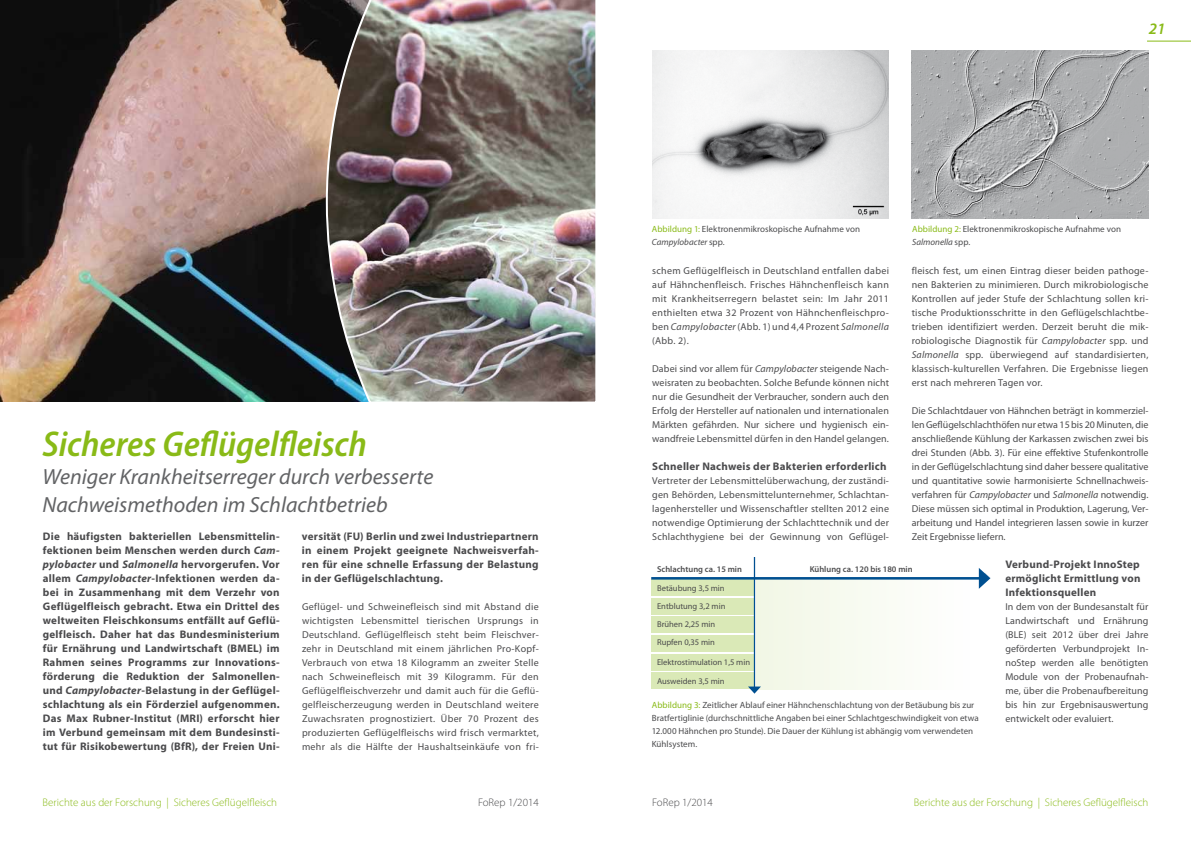
<style>
.page{position:relative;width:1191px;height:842px;background:#fff}
.page>*{position:absolute;margin:0;border:0;box-sizing:border-box;transform-origin:0 0}
.t1{font:italic 600 semi-condensed 36px "Myriad Pro";color:#89ba17}
.t2{font:italic 22px/28px "Myriad Pro";color:#626365}
.t3{font:italic 600 16px "Myriad Pro";color:#89ba17}
.t4{font:700 11px/14px "Myriad Pro";letter-spacing:.02em;color:#4b4b4d;text-align:justify}
.t5{font:300 11px "Myriad Pro";color:#89ba17}
.t6{font:300 11px "Myriad Pro";color:#4b4b4d}
.t7{font:10px/14px "Myriad Pro";letter-spacing:.02em;color:#4b4b4d;text-align:justify}
.t8{font:9px/13px "Myriad Pro";letter-spacing:.005em;color:#4b4b4d}
.t9{font:8.5px/17.9px "Myriad Pro";color:#4b4b4d}
.t10{font:600 8.5px "Myriad Pro";color:#4b4b4d}
.s1{font-style:italic}
.s2{color:#89ba17}
</style>
<div class="page">
<hr style="left:1147px;top:41px;width:44px;height:1px;background:#89ba17">
<img style="left:0;top:0;width:325px;height:402px">
<img style="left:652px;top:50px;width:236px;height:168px">
<img style="left:911px;top:50px;width:237px;height:168px">
<div style="left:756px;top:579px;width:213px;height:110px;background:#f8fbf2"></div>
<div style="left:651px;top:579px;width:103px;height:17px;background:#dae9b7"></div>
<div style="left:651px;top:598px;width:103px;height:17px;background:#dae9b7"></div>
<div style="left:651px;top:616px;width:103px;height:17px;background:#dae9b7"></div>
<div style="left:651px;top:635px;width:103px;height:17px;background:#dae9b7"></div>
<div style="left:651px;top:654px;width:103px;height:17px;background:#dae9b7"></div>
<div style="left:651px;top:672px;width:103px;height:17px;background:#dae9b7"></div>
<hr style="left:651px;top:577px;width:336px;height:3px;background:#005091">
<hr style="left:754px;top:557px;width:1px;height:132px;background:#005091">
<svg style="left:978px;top:568px;width:12px;height:21px"></svg>
<svg style="left:748px;top:686px;width:13px;height:8px"></svg>
<img style="left:325px;top:0;width:271px;height:402px">
<h1 class="t1" style="left:43px;top:421px;width:326px">Sicheres Geflügelfleisch</h1>
<h2 class="t2" style="left:43px;top:462px;width:392px">Weniger Krankheitserreger durch verbesserte<br>Nachweismethoden im Schlachtbetrieb</h2>
<p class="t4" style="left:43px;top:529px;width:238px">Die häufigsten bakteriellen Lebensmittelin&shy;fektionen beim Menschen werden durch <span class="s1">Cam&shy;pylobacter</span> und <span class="s1">Salmonella</span> hervorgerufen. Vor allem <span class="s1">Campylobacter</span>-Infektionen werden da&shy;bei in Zusammenhang mit dem Verzehr von Geflügelfleisch gebracht. Etwa ein Drittel des weltweiten Fleischkonsums entfällt auf Geflü&shy;gelfleisch. Daher hat das Bundesministerium für Ernährung und Landwirtschaft (BMEL) im Rahmen seines Programms zur Innovations&shy;förderung die Reduktion der Salmonellen&shy;und <span class="s1">Campylobacter</span>-Belastung in der Geflügel&shy;schlachtung als ein Förderziel aufgenommen.<br>Das Max Rubner-Institut (MRI) erforscht hier im Verbund gemeinsam mit dem Bundesinsti&shy;tut für Risikobewertung (BfR), der Freien Uni-</p>
<p class="t4" style="left:302px;top:529px;width:238px">versität (FU) Berlin und zwei Industriepartnern in einem Projekt geeignete Nachweisverfah&shy;ren für eine schnelle Erfassung der Belastung in der Geflügelschlachtung.</p>
<p class="t7" style="left:302px;top:599px;width:238px">Geflügel- und Schweinefleisch sind mit Abstand die wichtigsten Lebensmittel tierischen Ursprungs in Deutschland. Geflügelfleisch steht beim Fleischver&shy;zehr in Deutschland mit einem jährlichen Pro-Kopf-Verbrauch von etwa 18 Kilogramm an zweiter Stelle nach Schweinefleisch mit 39 Kilogramm. Für den Geflügelfleischverzehr und damit auch für die Geflü&shy;gelfleischerzeugung werden in Deutschland weitere Zuwachsraten prognostiziert. Über 70 Prozent des produzierten Geflügelfleischs wird frisch vermarktet, mehr als die Hälfte der Haushaltseinkäufe von fri-</p>
<h3 class="t3" style="left:1149px;top:18px;width:18px">21</h3>
<p class="t8" style="left:652px;top:222px;width:210px"><span class="s2">Abbildung 1:</span> Elektronenmikroskopische Aufnahme von<br><span class="s1">Campylobacter</span> spp.</p>
<p class="t8" style="left:912px;top:222px;width:210px"><span class="s2">Abbildung 2:</span> Elektronenmikroskopische Aufnahme von<br><span class="s1">Salmonella</span> spp.</p>
<p class="t7" style="left:652px;top:263px;width:238px">schem Geflügelfleisch in Deutschland entfallen dabei auf Hähnchenfleisch. Frisches Hähnchenfleisch kann mit Krankheitserregern belastet sein: Im Jahr 2011 enthielten etwa 32 Prozent von Hähnchenfleischpro&shy;ben <span class="s1">Campylobacter</span> (Abb. 1) und 4,4 Prozent <span class="s1">Salmonella </span>(Abb. 2).</p>
<p class="t7" style="left:652px;top:361px;width:238px">Dabei sind vor allem für <span class="s1">Campylobacter</span> steigende Nach&shy;weisraten zu beobachten. Solche Befunde können nicht nur die Gesundheit der Verbraucher, sondern auch den Erfolg der Hersteller auf nationalen und internationalen Märkten gefährden. Nur sichere und hygienisch ein&shy;wandfreie Lebensmittel dürfen in den Handel gelangen.</p>
<p class="t4" style="left:652px;top:459px;width:236px">Schneller Nachweis der Bakterien erforderlich</p>
<p class="t7" style="left:652px;top:473px;width:238px">Vertreter der Lebensmittelüberwachung, der zuständi&shy;gen Behörden, Lebensmittelunternehmer, Schlachtan&shy;lagenhersteller und Wissenschaftler stellten 2012 eine notwendige Optimierung der Schlachttechnik und der Schlachthygiene bei der Gewinnung von Geflügel-</p>
<p class="t7" style="left:911px;top:263px;width:238px">fleisch fest, um einen Eintrag dieser beiden pathoge&shy;nen Bakterien zu minimieren. Durch mikrobiologische Kontrollen auf jeder Stufe der Schlachtung sollen kri&shy;tische Produktionsschritte in den Geflügelschlachtbe&shy;trieben identifiziert werden. Derzeit beruht die mik&shy;robiologische Diagnostik für <span class="s1">Campylobacter</span> spp. und <span class="s1">Salmonella</span> spp. überwiegend auf standardisierten, klassisch-kulturellen Verfahren. Die Ergebnisse liegen erst nach mehreren Tagen vor.</p>
<p class="t7" style="left:911px;top:403px;width:238px">Die Schlachtdauer von Hähnchen beträgt in kommerziel&shy;len Geflügelschlachthöfen nur etwa 15 bis 20 Minuten, die anschließende Kühlung der Karkassen zwischen zwei bis drei Stunden (Abb. 3). Für eine effektive Stufenkontrolle in der Geflügelschlachtung sind daher bessere qualitative und quantitative sowie harmonisierte Schnellnachweis&shy;verfahren für <span class="s1">Campylobacter</span> und <span class="s1">Salmonella</span> notwendig.<br>Diese müssen sich optimal in Produktion, Lagerung, Ver&shy;arbeitung und Handel integrieren lassen sowie in kurzer Zeit Ergebnisse liefern.</p>
<p class="t4" style="left:1005px;top:557px;width:137px">Verbund-Projekt InnoStep ermöglicht Ermittlung von Infektionsquellen</p>
<p class="t7" style="left:1005px;top:599px;width:145px">In dem von der Bundesanstalt für Landwirtschaft und Ernährung (BLE) seit 2012 über drei Jahre geförderten Verbundprojekt In&shy;noStep werden alle benötigten Module von der Probenaufnah&shy;me, über die Probenaufbereitung bis hin zur Ergebnisauswertung entwickelt oder evaluiert.</p>
<p class="t10" style="left:657px;top:563px;width:86px">Schlachtung ca. 15 min</p>
<p class="t9" style="left:657px;top:579px;width:70px">Betäubung 3,5 min<br>Entblutung 3,2 min</p>
<p class="t9" style="left:657px;top:615px;width:60px">Brühen 2,25 min<br>Rupfen 0,35 min</p>
<p class="t9" style="left:657px;top:653px;width:95px">Elektrostimulation 1,5 min</p>
<p class="t9" style="left:657px;top:672px;width:69px">Ausweiden 3,5 min</p>
<p class="t10" style="left:809px;top:563px;width:104px">Kühlung ca. 120 bis 180 min</p>
<p class="t8" style="left:652px;top:698px;width:328px"><span class="s2">Abbildung 3:</span> Zeitlicher Ablauf einer Hähnchenschlachtung von der Betäubung bis zur Bratfertiglinie (durchschnittliche Angaben bei einer Schlachtgeschwindigkeit von etwa 12.000 Hähnchen pro Stunde). Die Dauer der Kühlung ist abhängig vom verwendeten Kühlsystem.</p>
<p class="t5" style="left:43px;top:796px;width:236px">Berichte aus der Forschung | Sicheres Geflügelfleisch</p>
<p class="t6" style="left:478px;top:796px;width:62px">FoRep 1/2014</p>
<p class="t6" style="left:652px;top:796px;width:62px">FoRep 1/2014</p>
<p class="t5" style="left:913px;top:796px;width:236px">Berichte aus der Forschung | Sicheres Geflügelfleisch</p>
</div>
